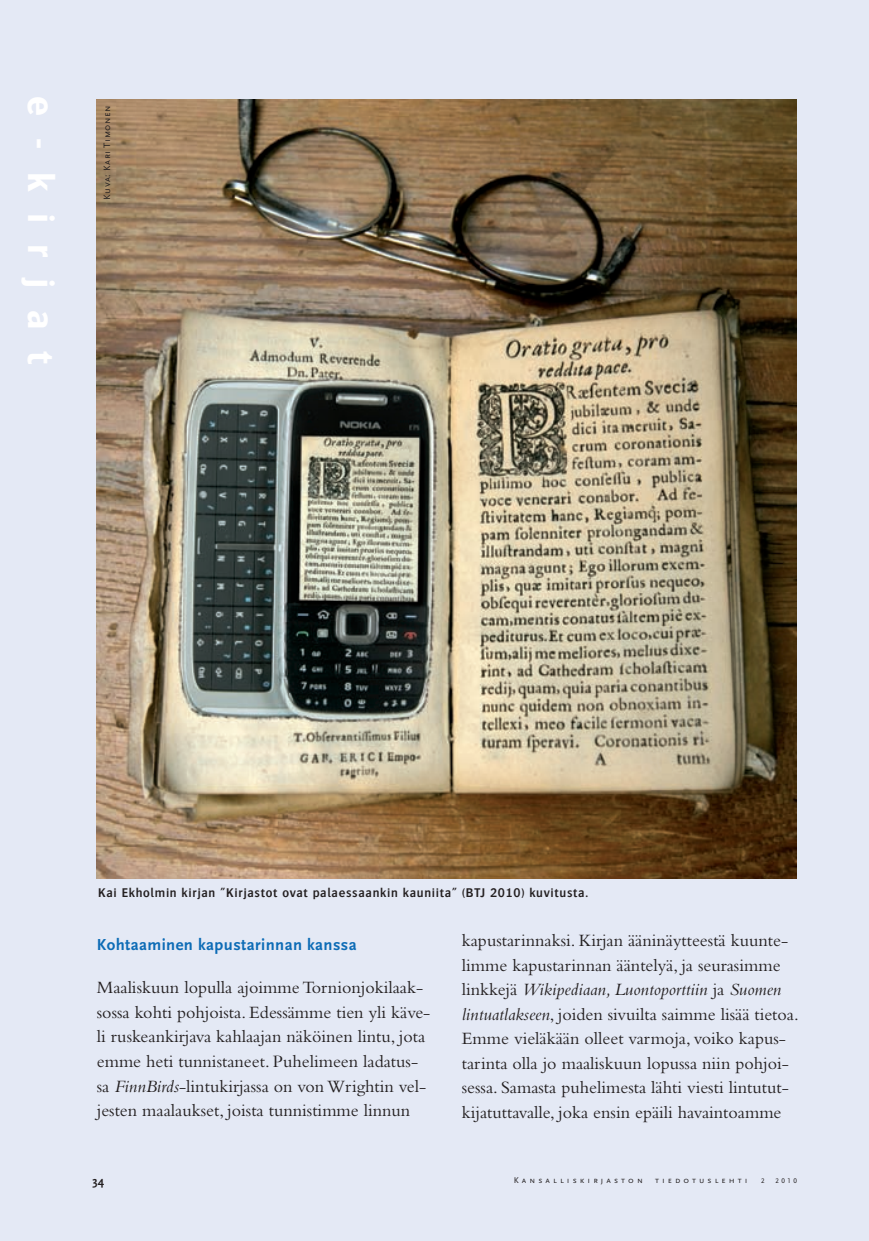
<style>
.page{position:relative;width:869px;height:1241px;background:#fff}
.page>*{position:absolute;margin:0;border:0;box-sizing:border-box;transform-origin:0 0}
.t1{font:700 38.5px "Bosis";letter-spacing:.55em;color:#fff}
.t2{font:18.03px/24.5px "Bembo";color:#231f20}
.t3{font:700 16.62px "Scala Sans";letter-spacing:.025em;color:#0d6cb6}
.t4{font:600 13.12px "Bosis";letter-spacing:.05em;color:#231f20}
.t5{font:700 12.25px "Scala Sans";color:#231f20}
.t6{font:9.62px "Scala Sans Caps";letter-spacing:.05em;color:#231f20}
.t7{font:8.75px "Scala Sans Caps";letter-spacing:.35em;color:#231f20}
.t8{font:7px "Scala Sans Caps";color:#231f20}
.s1{font-style:italic}
</style>
<div class="page">
<div style="left:0;top:0;width:868px;height:1240px;background:#e4e9f5"></div>
<img style="left:97px;top:99px;width:699px;height:779px">
<h1 class="t1" style="left:56px;top:96px;width:269px;rotate:90deg">e-kirjat</h1>
<p class="t6" style="left:101px;top:200px;width:96px;rotate:-90deg">Kuva: Kari Timonen</p>
<p class="t4" style="left:98px;top:887px;width:491px">Kai Ekholmin kirjan ”Kirjastot ovat palaessaankin kauniita” (BTJ 2010) kuvitusta.</p>
<p class="t3" style="left:97px;top:937px;width:261px">Kohtaaminen kapustarinnan kanssa</p>
<p class="t2" style="left:97px;top:977px;width:335px">Maaliskuun lopulla ajoimme Tornionjokilaak&shy;sossa kohti pohjoista. Edessämme tien yli käve&shy;li ruskeankirjava kahlaajan näköinen lintu, jota emme heti tunnistaneet. Puhelimeen ladatus&shy;sa <span class="s1">FinnBirds</span>-lintukirjassa on von Wrightin vel&shy;jesten maalaukset, joista tunnistimme linnun</p>
<p class="t2" style="left:461px;top:929px;width:338px">kapustarinnaksi. Kirjan ääninäytteestä kuunte&shy;limme kapustarinnan ääntelyä, ja seurasimme linkkejä <span class="s1">Wikipediaan, Luontoporttiin</span> ja <span class="s1">Suomen lintuatlakseen</span>, joiden sivuilta saimme lisää tietoa.<br>Emme vieläkään olleet varmoja, voiko kapus&shy;tarinta olla jo maaliskuun lopussa niin pohjoi&shy;sessa. Samasta puhelimesta lähti viesti lintutut&shy;kijatuttavalle, joka ensin epäili havaintoamme</p>
<p class="t5" style="left:92px;top:1176px;width:13px">34</p>
<p class="t7" style="left:513px;top:1174px;width:130px">Kansalliskirjaston</p>
<p class="t7" style="left:654px;top:1174px;width:94px">tiedotuslehti</p>
<p class="t8" style="left:760px;top:1176px;width:5px">2</p>
<p class="t8" style="left:775px;top:1176px;width:23px">2010</p>
</div>
